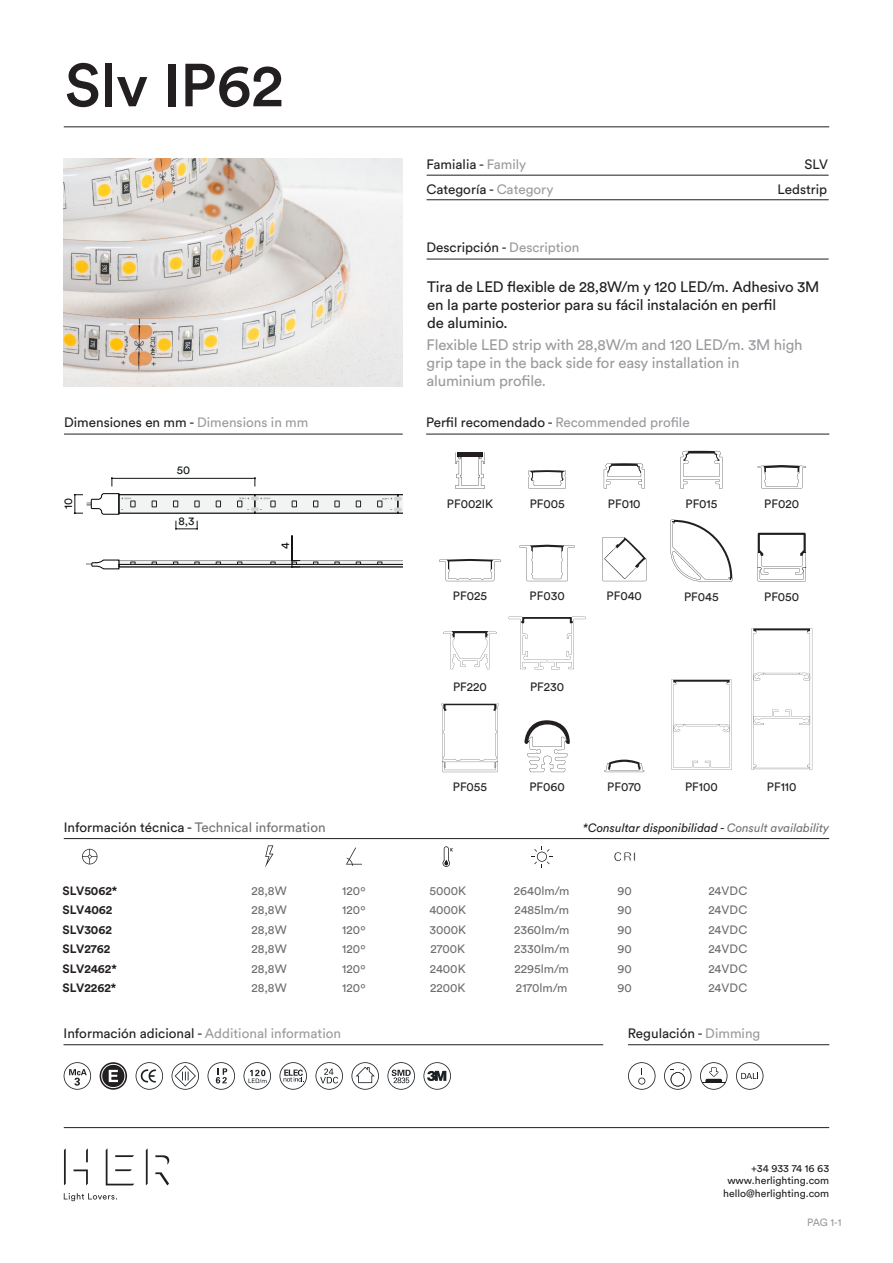
<style>
.page{position:relative;width:893px;height:1263px;background:#fff}
.page>*{position:absolute;margin:0;border:0;box-sizing:border-box;transform-origin:0 0}
.t1{font:500 60px "Circular Std";color:#231f20}
.t2{font:15px/18px "Circular Std";letter-spacing:-.01em;color:#231f20}
.t3{font:15px/18px "Circular Std";letter-spacing:-.01em;color:#999b9e}
.t4{font:13.5px "Circular Std";color:#231f20}
.t5{font:13.5px "Circular Std";color:#727477}
.t6{font:12px "Circular Std";color:#6c6d70}
.t7{font:12px "Circular Std";color:#231f20}
.t8{font:700 12px "Circular Std";color:#231f20}
.t9{font:italic 12px "Circular Std";color:#231f20}
.t10{font:11.4px "Circular Std";color:#111416}
.t11{font:10.5px/12.6px "Circular Std";color:#231f20;text-align:right}
.t12{font:10.5px "Circular Std";color:#999b9e}
.s1{color:#999b9e}
.s2{color:#231f20}
.s3{color:#727477}
</style>
<div class="page">
<svg style="left:64px;top:1193px;width:53px;height:8px"></svg>
<svg style="left:155px;top:1155px;width:14px;height:10px"></svg>
<svg style="left:86px;top:1148px;width:2px;height:14px"></svg>
<svg style="left:64px;top:1148px;width:2px;height:37px"></svg>
<svg style="left:74px;top:1169px;width:14px;height:16px"></svg>
<svg style="left:106px;top:1148px;width:28px;height:37px"></svg>
<svg style="left:146px;top:1148px;width:2px;height:37px"></svg>
<svg style="left:155px;top:1172px;width:14px;height:13px"></svg>
<hr style="left:64px;top:1127px;width:765px;height:1px;background:#231f20">
<hr style="left:64px;top:434px;width:339px;height:1px;background:#231f20">
<hr style="left:427px;top:259px;width:402px;height:1px;background:#231f20">
<hr style="left:427px;top:175px;width:402px;height:1px;background:#231f20">
<hr style="left:427px;top:199px;width:402px;height:1px;background:#231f20">
<hr style="left:64px;top:127px;width:765px;height:1px;background:#231f20">
<hr style="left:64px;top:838px;width:765px;height:1px;background:#231f20">
<svg style="left:82px;top:849px;width:15px;height:15px"></svg>
<svg style="left:265px;top:845px;width:8px;height:23px"></svg>
<svg style="left:346px;top:847px;width:16px;height:19px"></svg>
<svg style="left:443px;top:846px;width:10px;height:21px"></svg>
<svg style="left:531px;top:846px;width:21px;height:21px"></svg>
<svg style="left:614px;top:852px;width:21px;height:9px"></svg>
<svg style="left:628px;top:1062px;width:27px;height:28px"></svg>
<svg style="left:664px;top:1062px;width:27px;height:28px"></svg>
<svg style="left:700px;top:1062px;width:27px;height:28px"></svg>
<svg style="left:736px;top:1062px;width:27px;height:28px"></svg>
<hr style="left:64px;top:1044px;width:539px;height:1px;background:#231f20">
<hr style="left:628px;top:1044px;width:201px;height:1px;background:#231f20">
<hr style="left:426px;top:434px;width:403px;height:1px;background:#231f20">
<svg style="left:74px;top:493px;width:329px;height:22px"></svg>
<hr style="left:112px;top:478px;width:143px;height:1px;background:#111416">
<hr style="left:292px;top:536px;width:1px;height:31px;background:#111416">
<svg style="left:87px;top:560px;width:316px;height:9px"></svg>
<svg style="left:111px;top:477px;width:2px;height:9px"></svg>
<svg style="left:254px;top:477px;width:2px;height:9px"></svg>
<svg style="left:100px;top:1062px;width:27px;height:28px"></svg>
<div style="left:101px;top:1064px;width:24px;height:24px;border:1px solid #fff;border-radius:11px"></div>
<svg style="left:109px;top:1070px;width:9px;height:12px"></svg>
<svg style="left:136px;top:1062px;width:27px;height:28px"></svg>
<svg style="left:315px;top:1062px;width:28px;height:28px"></svg>
<svg style="left:172px;top:1062px;width:27px;height:28px"></svg>
<svg style="left:279px;top:1062px;width:28px;height:28px"></svg>
<svg style="left:64px;top:1062px;width:27px;height:28px"></svg>
<svg style="left:351px;top:1062px;width:28px;height:28px"></svg>
<svg style="left:208px;top:1062px;width:27px;height:28px"></svg>
<svg style="left:244px;top:1062px;width:27px;height:28px"></svg>
<svg style="left:387px;top:1062px;width:28px;height:28px"></svg>
<svg style="left:423px;top:1062px;width:28px;height:28px"></svg>
<img style="left:64px;top:158px;width:339px;height:229px">
<svg style="left:680px;top:451px;width:42px;height:37px"></svg>
<svg style="left:604px;top:463px;width:41px;height:25px"></svg>
<svg style="left:455px;top:452px;width:30px;height:37px"></svg>
<svg style="left:528px;top:470px;width:38px;height:18px"></svg>
<svg style="left:758px;top:465px;width:48px;height:24px"></svg>
<svg style="left:439px;top:559px;width:62px;height:22px"></svg>
<svg style="left:519px;top:545px;width:56px;height:36px"></svg>
<svg style="left:602px;top:537px;width:44px;height:44px"></svg>
<svg style="left:758px;top:533px;width:48px;height:49px"></svg>
<svg style="left:441px;top:703px;width:58px;height:69px"></svg>
<svg style="left:524px;top:720px;width:46px;height:52px"></svg>
<svg style="left:604px;top:760px;width:40px;height:12px"></svg>
<svg style="left:509px;top:617px;width:77px;height:52px"></svg>
<svg style="left:443px;top:631px;width:54px;height:38px"></svg>
<svg style="left:751px;top:628px;width:61px;height:141px"></svg>
<svg style="left:671px;top:680px;width:61px;height:89px"></svg>
<svg style="left:670px;top:520px;width:62px;height:62px"></svg>
<p class="t1" style="left:65px;top:48px;width:220px">Slv IP62</p>
<p class="t4" style="left:64px;top:414px;width:246px">Dimensiones en mm - <span class="s1">Dimensions in mm</span></p>
<p class="t10" style="left:61px;top:509px;width:13px;rotate:-90deg">10</p>
<p class="t10" style="left:177px;top:464px;width:15px">50</p>
<p class="t10" style="left:178px;top:514px;width:17px">8,3</p>
<p class="t10" style="left:278px;top:549px;width:8px;rotate:-90deg">4</p>
<p class="t5" style="left:64px;top:819px;width:263px"><span class="s2">Información técnica -</span> Technical information</p>
<p class="t8" style="left:63px;top:883px;width:56px">SLV5062*</p>
<p class="t8" style="left:63px;top:902px;width:51px">SLV4062</p>
<p class="t8" style="left:63px;top:922px;width:51px">SLV3062</p>
<p class="t8" style="left:63px;top:941px;width:49px">SLV2762</p>
<p class="t8" style="left:63px;top:961px;width:56px">SLV2462*</p>
<p class="t8" style="left:63px;top:980px;width:55px">SLV2262*</p>
<p class="t6" style="left:252px;top:883px;width:37px">28,8W</p>
<p class="t6" style="left:252px;top:903px;width:37px">28,8W</p>
<p class="t6" style="left:252px;top:922px;width:37px">28,8W</p>
<p class="t6" style="left:252px;top:942px;width:37px">28,8W</p>
<p class="t6" style="left:252px;top:961px;width:37px">28,8W</p>
<p class="t6" style="left:252px;top:981px;width:37px">28,8W</p>
<p class="t6" style="left:342px;top:883px;width:25px">120º</p>
<p class="t6" style="left:342px;top:903px;width:25px">120º</p>
<p class="t6" style="left:342px;top:922px;width:25px">120º</p>
<p class="t6" style="left:342px;top:942px;width:25px">120º</p>
<p class="t6" style="left:342px;top:961px;width:25px">120º</p>
<p class="t6" style="left:342px;top:981px;width:25px">120º</p>
<p class="t4" style="left:427px;top:156px;width:101px">Famialia - <span class="s1">Family</span></p>
<p class="t4" style="left:805px;top:156px;width:25px">SLV</p>
<p class="t4" style="left:427px;top:181px;width:128px">Categoría - <span class="s1">Category</span></p>
<p class="t4" style="left:778px;top:181px;width:51px">Ledstrip</p>
<p class="t4" style="left:427px;top:239px;width:154px">Descripción - <span class="s1">Description</span></p>
<p class="t2" style="left:427px;top:277px;width:394px">Tira de LED flexible de 28,8W/m y 120 LED/m. Adhesivo 3M en la parte posterior para su fácil instalación en perfil</p>
<p class="t2" style="left:427px;top:313px;width:82px">de aluminio.</p>
<p class="t3" style="left:427px;top:335px;width:378px">Flexible LED strip with 28,8W/m and 120 LED/m. 3M high grip tape in the back side for easy installation in</p>
<p class="t3" style="left:427px;top:371px;width:121px">aluminium profile.</p>
<p class="t4" style="left:426px;top:414px;width:265px">Perfil recomendado - <span class="s1">Recommended profile</span></p>
<p class="t7" style="left:447px;top:496px;width:48px">PF002IK</p>
<p class="t7" style="left:530px;top:496px;width:36px">PF005</p>
<p class="t7" style="left:608px;top:496px;width:34px">PF010</p>
<p class="t7" style="left:685px;top:496px;width:33px">PF015</p>
<p class="t7" style="left:764px;top:496px;width:36px">PF020</p>
<p class="t7" style="left:453px;top:589px;width:36px">PF025</p>
<p class="t7" style="left:453px;top:679px;width:35px">PF220</p>
<p class="t7" style="left:530px;top:589px;width:37px">PF030</p>
<p class="t7" style="left:530px;top:679px;width:36px">PF230</p>
<p class="t7" style="left:607px;top:589px;width:37px">PF040</p>
<p class="t7" style="left:684px;top:589px;width:36px">PF045</p>
<p class="t7" style="left:764px;top:589px;width:37px">PF050</p>
<p class="t7" style="left:453px;top:779px;width:36px">PF055</p>
<p class="t7" style="left:767px;top:779px;width:31px">PF110</p>
<p class="t7" style="left:529px;top:779px;width:37px">PF060</p>
<p class="t7" style="left:607px;top:779px;width:36px">PF070</p>
<p class="t7" style="left:685px;top:779px;width:34px">PF100</p>
<p class="t6" style="left:429px;top:883px;width:38px">5000K</p>
<p class="t6" style="left:429px;top:903px;width:38px">4000K</p>
<p class="t6" style="left:429px;top:922px;width:38px">3000K</p>
<p class="t6" style="left:430px;top:942px;width:36px">2700K</p>
<p class="t6" style="left:430px;top:961px;width:37px">2400K</p>
<p class="t6" style="left:430px;top:981px;width:37px">2200K</p>
<p class="t9" style="left:583px;top:820px;width:248px">*Consultar disponibilidad - <span class="s3">Consult availability</span></p>
<p class="t6" style="left:514px;top:883px;width:57px">2640lm/m</p>
<p class="t6" style="left:514px;top:903px;width:56px">2485lm/m</p>
<p class="t6" style="left:514px;top:922px;width:57px">2360lm/m</p>
<p class="t6" style="left:514px;top:942px;width:57px">2330lm/m</p>
<p class="t6" style="left:515px;top:961px;width:56px">2295lm/m</p>
<p class="t6" style="left:516px;top:981px;width:53px">2170lm/m</p>
<p class="t6" style="left:617px;top:883px;width:16px">90</p>
<p class="t6" style="left:617px;top:903px;width:16px">90</p>
<p class="t6" style="left:617px;top:922px;width:16px">90</p>
<p class="t6" style="left:617px;top:942px;width:16px">90</p>
<p class="t6" style="left:617px;top:961px;width:16px">90</p>
<p class="t6" style="left:617px;top:981px;width:16px">90</p>
<p class="t6" style="left:708px;top:883px;width:40px">24VDC</p>
<p class="t6" style="left:708px;top:903px;width:40px">24VDC</p>
<p class="t6" style="left:708px;top:922px;width:40px">24VDC</p>
<p class="t6" style="left:708px;top:942px;width:40px">24VDC</p>
<p class="t6" style="left:708px;top:961px;width:40px">24VDC</p>
<p class="t6" style="left:708px;top:981px;width:40px">24VDC</p>
<p class="t4" style="left:64px;top:1025px;width:279px">Información adicional - <span class="s1">Additional information</span></p>
<p class="t4" style="left:628px;top:1025px;width:134px">Regulación - <span class="s1">Dimming</span></p>
<p class="t11" style="left:723px;top:1161px;width:107px">+34 933 74 16 63 www.herlighting.com hello@herlighting.com</p>
<p class="t12" style="left:807px;top:1216px;width:36px">PAG 1-1</p>
</div>
